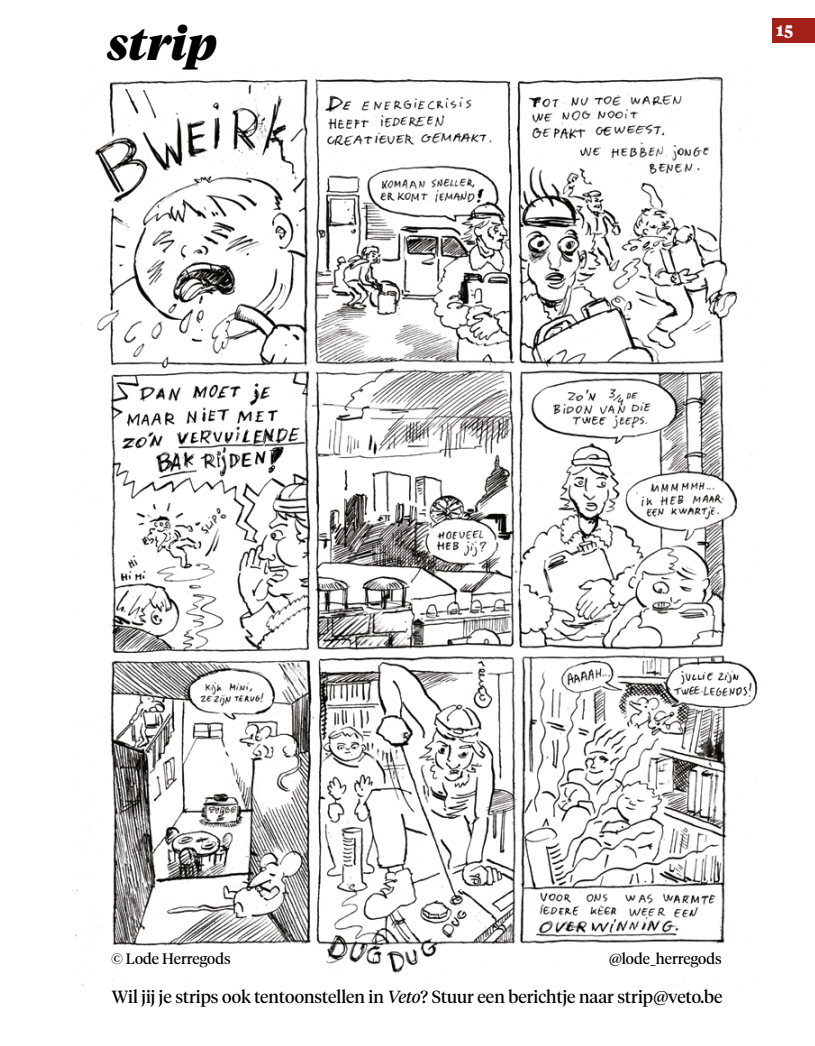
<style>
.page{position:relative;width:815px;height:1046px;background:#fff}
.page>*{position:absolute;margin:0;border:0;box-sizing:border-box;transform-origin:0 0}
.t1{font:italic 900 45px "Tiempos Headline";color:#000}
.t2{font:17.5px "Tiempos Headline";color:#000}
.t3{font:700 17.5px "Tiempos Text";color:#fff}
.t4{font:15px "Tiempos Headline";color:#000}
.s1{font-style:italic}
</style>
<div class="page">
<div style="left:772px;top:18px;width:43px;height:25px;background:#a21f1a"></div>
<img style="left:76px;top:64px;width:682px;height:926px">
<div style="left:588px;top:946px;width:115px;height:25px;background:#fff"></div>
<h1 class="t1" style="left:107px;top:13px;width:111px">strip</h1>
<p class="t3" style="left:776px;top:17px;width:19px">15</p>
<p class="t4" style="left:111px;top:948px;width:121px">© Lode Herregods</p>
<p class="t4" style="left:609px;top:948px;width:114px">@lode_herregods</p>
<p class="t2" style="left:112px;top:984px;width:612px">Wil jij je strips ook tentoonstellen in <span class="s1">Veto</span>? Stuur een berichtje naar strip@veto.be</p>
</div>
